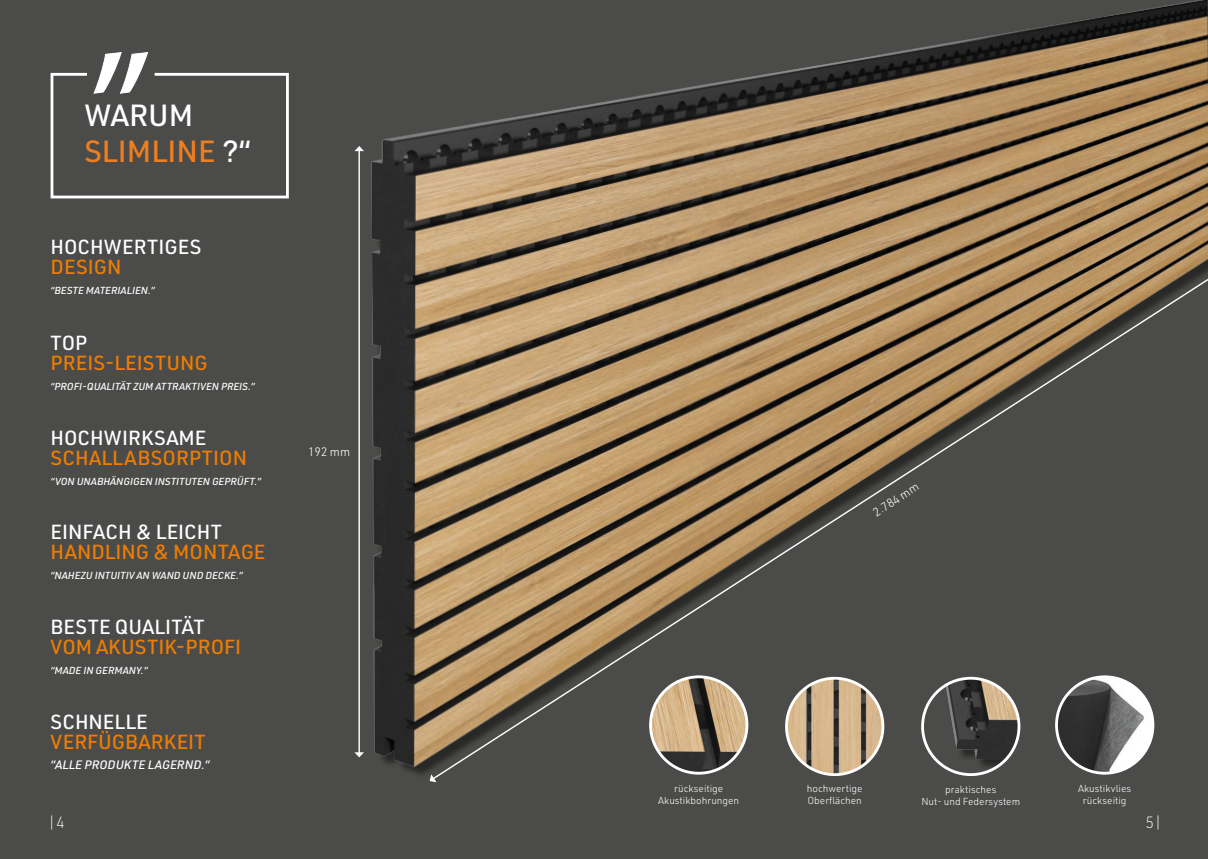
<style>
.page{position:relative;width:1208px;height:859px;background:#fff}
.page>*{position:absolute;margin:0;border:0;box-sizing:border-box;transform-origin:0 0}
.t1{font:500 30px "URWDIN";color:#f07e1e}
.t2{font:500 30px "URWDIN";color:#fff}
.Bold_Size_26pt_Lea_29pt_Left{font:500 20px "URWDIN";color:#ef7d00}
.Bold_Size_26pt_Lea_29pt_Left-2{font:500 20px "URWDIN";color:#fff}
.t3{font:200 16px "URWDIN";color:#fff}
.Bold_Size_26pt_Lea_29pt_Left-3{font:italic 500 12px "URWDIN";color:#fff}
.Bold_Size_26pt_Lea_29pt_Left-4{font:300 12px "URWDIN";color:#fff}
.Bold_Size_26pt_Lea_29pt_Left-5{font:italic 500 10px "URWDIN";color:#fff}
.Bold_Size_26pt_Lea_29pt_Left-6{font:300 10px "URWDIN";color:#fff}
.s1{color:#fff}
</style>
<div class="page">
<div style="left:0;top:0;width:1207px;height:859px;background:#4b4b4a"></div>
<img style="left:355px;top:0;width:853px;height:782px">
<svg style="left:50px;top:52px;width:239px;height:147px"></svg>
<hr style="left:358px;top:150px;width:2px;height:603px;background:#fff">
<svg style="left:354px;top:752px;width:10px;height:5px"></svg>
<svg style="left:354px;top:146px;width:10px;height:5px"></svg>
<svg style="left:431px;top:266px;width:777px;height:515px"></svg>
<svg style="left:429px;top:774px;width:7px;height:8px"></svg>
<svg style="left:779px;top:671px;width:110px;height:110px"></svg>
<div style="left:650px;top:677px;width:97px;height:96px;background:#1d1d1b;opacity:.75"></div>
<img style="left:650px;top:677px;width:97px;height:96px;border-radius:48px">
<div style="left:649px;top:675px;width:99px;height:100px;border:3px solid #fff;border-radius:50%"></div>
<div style="left:922px;top:678px;width:97px;height:93px;background:#1d1d1b;opacity:.75"></div>
<img style="left:922px;top:678px;width:97px;height:97px;border-radius:48px">
<div style="left:921px;top:677px;width:99px;height:99px;border:3px solid #fff;border-radius:50%"></div>
<img style="left:1056px;top:677px;width:97px;height:96px">
<div style="left:1055px;top:675px;width:99px;height:100px;border:3px solid #fff;border-radius:50%"></div>
<p class="t2" style="left:84px;top:96px;width:110px">WARUM</p>
<p class="t1" style="left:84px;top:132px;width:168px">SLIMLINE <span class="s1">?“</span></p>
<p class="Bold_Size_26pt_Lea_29pt_Left-2" style="left:51px;top:234px;width:152px">HOCHWERTIGES</p>
<p class="Bold_Size_26pt_Lea_29pt_Left" style="left:51px;top:254px;width:72px">DESIGN</p>
<p class="Bold_Size_26pt_Lea_29pt_Left-5" style="left:51px;top:284px;width:106px">“BESTE MATERIALIEN.”</p>
<p class="Bold_Size_26pt_Lea_29pt_Left-2" style="left:51px;top:330px;width:38px">TOP</p>
<p class="Bold_Size_26pt_Lea_29pt_Left" style="left:51px;top:350px;width:159px">PREIS-LEISTUNG</p>
<p class="Bold_Size_26pt_Lea_29pt_Left-5" style="left:51px;top:380px;width:206px">“PROFI-QUALITÄT ZUM ATTRAKTIVEN PREIS.”</p>
<p class="Bold_Size_26pt_Lea_29pt_Left-2" style="left:51px;top:424px;width:157px">HOCHWIRKSAME</p>
<p class="Bold_Size_26pt_Lea_29pt_Left" style="left:51px;top:444px;width:198px">SCHALLABSORPTION</p>
<p class="Bold_Size_26pt_Lea_29pt_Left-5" style="left:51px;top:474px;width:212px">“VON UNABHÄNGIGEN INSTITUTEN GEPRÜFT.”</p>
<p class="Bold_Size_26pt_Lea_29pt_Left-2" style="left:51px;top:519px;width:173px">EINFACH &amp; LEICHT</p>
<p class="Bold_Size_26pt_Lea_29pt_Left" style="left:51px;top:539px;width:216px">HANDLING &amp; MONTAGE</p>
<p class="Bold_Size_26pt_Lea_29pt_Left-5" style="left:51px;top:569px;width:194px">“NAHEZU INTUITIV AN WAND UND DECKE.”</p>
<p class="Bold_Size_26pt_Lea_29pt_Left-2" style="left:51px;top:614px;width:156px">BESTE QUALITÄT</p>
<p class="Bold_Size_26pt_Lea_29pt_Left" style="left:51px;top:634px;width:192px">VOM AKUSTIK-PROFI</p>
<p class="Bold_Size_26pt_Lea_29pt_Left-5" style="left:51px;top:664px;width:99px">“MADE IN GERMANY.”</p>
<p class="Bold_Size_26pt_Lea_29pt_Left-2" style="left:51px;top:708px;width:99px">SCHNELLE</p>
<p class="Bold_Size_26pt_Lea_29pt_Left" style="left:51px;top:728px;width:157px">VERFÜGBARKEIT</p>
<p class="Bold_Size_26pt_Lea_29pt_Left-3" style="left:51px;top:756px;width:160px">“ALLE PRODUKTE LAGERND.”</p>
<p class="t3" style="left:47px;top:812px;width:19px">|4</p>
<p class="Bold_Size_26pt_Lea_29pt_Left-4" style="left:308px;top:443px;width:44px">192 mm</p>
<p class="Bold_Size_26pt_Lea_29pt_Left-4" style="left:869px;top:507px;width:53px;rotate:-33deg">2.784 mm</p>
<p class="Bold_Size_26pt_Lea_29pt_Left-6" style="left:674px;top:782px;width:51px">rückseitige</p>
<p class="Bold_Size_26pt_Lea_29pt_Left-6" style="left:658px;top:794px;width:82px">Akustikbohrungen</p>
<p class="Bold_Size_26pt_Lea_29pt_Left-6" style="left:807px;top:782px;width:57px">hochwertige</p>
<p class="Bold_Size_26pt_Lea_29pt_Left-6" style="left:807px;top:794px;width:56px">Oberflächen</p>
<p class="Bold_Size_26pt_Lea_29pt_Left-6" style="left:945px;top:783px;width:53px">praktisches</p>
<p class="Bold_Size_26pt_Lea_29pt_Left-6" style="left:921px;top:795px;width:100px">Nut- und Federsystem</p>
<p class="Bold_Size_26pt_Lea_29pt_Left-6" style="left:1078px;top:782px;width:55px">Akustikvlies</p>
<p class="Bold_Size_26pt_Lea_29pt_Left-6" style="left:1083px;top:794px;width:45px">rückseitig</p>
<p class="t3" style="left:1145px;top:812px;width:19px">5|</p>
</div>
